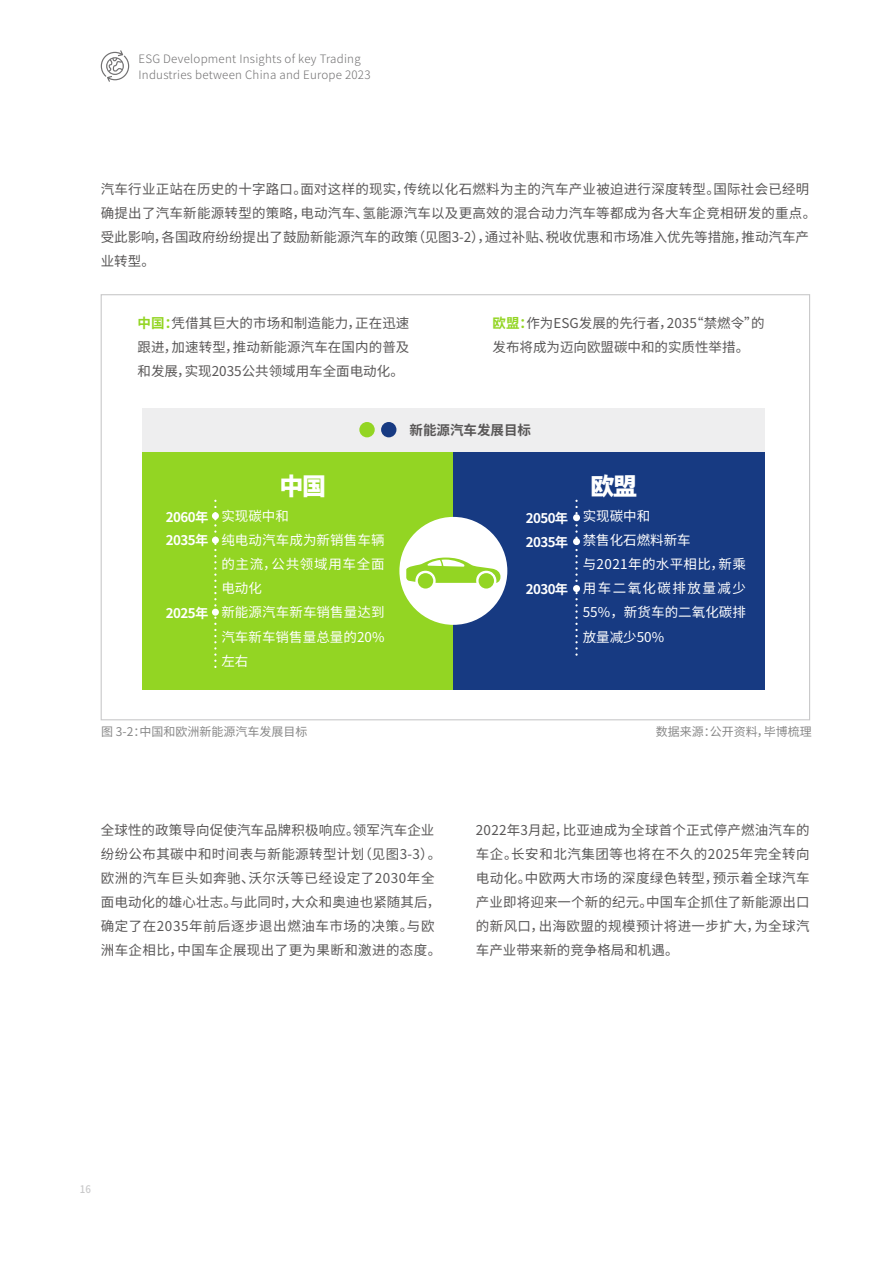
<style>
.page{position:relative;width:893px;height:1263px;background:#fff}
.page>*{position:absolute;margin:0;border:0;box-sizing:border-box;transform-origin:0 0}
.t1{font:800 24px "Source Han Sans CN";color:#fff}
.t2{font:13.5px/24px "Source Han Sans CN";letter-spacing:.02em;color:#595757}
.t3{font:13.5px/24px "Source Han Sans CN";letter-spacing:.01em;color:#fff}
.t4{font:13.5px/24px "Source Han Sans CN";color:#595757}
.t5{font:700 13.5px "Source Han Sans CN";color:#595757}
.t6{font:700 13.35px/23.2px "Source Han Sans CN";letter-spacing:-.045em;color:#fff}
.t7{font:12px "Source Han Sans CN";color:#888}
.t8{font:300 11.55px/16.2px "Source Han Sans CN";letter-spacing:.02em;color:#717071}
.t9{font:500 10.5px "Source Han Sans SC";color:#c9c9ca;scale:.92 1}
.s1{font-weight:700;color:#93d523}
</style>
<div class="page">
<div style="left:101px;top:294px;width:709px;height:426px;background:#fff;border:1px solid #c9c9ca"></div>
<svg style="left:101px;top:50px;width:28px;height:32px"></svg>
<div style="left:142px;top:452px;width:311px;height:238px;background:#93d523"></div>
<div style="left:453px;top:452px;width:311px;height:238px;background:#173a82"></div>
<div style="left:142px;top:408px;width:622px;height:44px;background:#eeeeef"></div>
<div style="left:381px;top:422px;width:15px;height:15px;background:#173a82;border-radius:50%"></div>
<div style="left:359px;top:422px;width:16px;height:15px;background:#93d523;border-radius:50%"></div>
<svg style="left:212px;top:512px;width:7px;height:7px"></svg>
<svg style="left:212px;top:537px;width:7px;height:7px"></svg>
<svg style="left:212px;top:609px;width:7px;height:7px"></svg>
<div style="left:399px;top:517px;width:108px;height:108px;background:#fff;border-radius:50%"></div>
<div style="left:418px;top:573px;width:15px;height:15px;background:#93d523;border-radius:50%"></div>
<div style="left:479px;top:573px;width:15px;height:15px;background:#93d523;border-radius:50%"></div>
<svg style="left:406px;top:557px;width:94px;height:26px"></svg>
<svg style="left:214px;top:501px;width:3px;height:167px"></svg>
<svg style="left:575px;top:501px;width:3px;height:155px"></svg>
<div style="left:573px;top:514px;width:7px;height:7px;background:#fff;border-radius:50%"></div>
<div style="left:573px;top:538px;width:7px;height:7px;background:#fff;border-radius:50%"></div>
<div style="left:573px;top:585px;width:7px;height:7px;background:#fff;border-radius:50%"></div>
<p class="t8" style="left:138px;top:51px;width:234px">ESG Development Insights of key Trading<br>Industries between China and Europe 2023</p>
<p class="t2" style="left:101px;top:177px;width:717px">汽车行业正站在历史的十字路口。面对这样的现实，传统以化石燃料为主的汽车产业被迫进行深度转型。国际社会已经明确提出了汽车新能源转型的策略，电动汽车、氢能源汽车以及更高效的混合动力汽车等都成为各大车企竞相研发的重点。受此影响，各国政府纷纷提出了鼓励新能源汽车的政策（见图3-2），通过补贴、税收优惠和市场准入优先等措施，推动汽车产业转型。</p>
<p class="t2" style="left:138px;top:311px;width:273px;text-align:justify"><span class="s1">中国：</span>凭借其巨大的市场和制造能力，正在迅速跟进，加速转型，推动新能源汽车在国内的普及和发展，实现2035公共领域用车全面电动化。</p>
<p class="t4" style="left:493px;top:311px;width:273px"><span class="s1">欧盟：</span>作为ESG发展的先行者，2035“禁燃令”的发布将成为迈向欧盟碳中和的实质性举措。</p>
<p class="t6" style="left:166px;top:505px;width:44px">2060年<br>2035年</p>
<p class="t6" style="left:166px;top:602px;width:44px">2025年</p>
<h1 class="t1" style="left:279px;top:473px;width:48px">中国</h1>
<p class="t3" style="left:221px;top:505px;width:165px">实现碳中和<br>纯电动汽车成为新销售车辆的主流，公共领域用车全面电动化<br>新能源汽车新车销售量达到汽车新车销售量总量的20%左右</p>
<p class="t5" style="left:409px;top:422px;width:123px">新能源汽车发展目标</p>
<p class="t6" style="left:526px;top:506px;width:44px;line-height:24px">2050年<br>2035年</p>
<p class="t6" style="left:526px;top:578px;width:44px">2030年</p>
<h1 class="t1" style="left:590px;top:473px;width:48px">欧盟</h1>
<p class="t3" style="left:583px;top:505px;width:165px">实现碳中和<br>禁售化石燃料新车<br>与2021年的水平相比，新乘用车二氧化碳排放量减少<br>55%，新货车的二氧化碳排放量减少50%</p>
<p class="t7" style="left:101px;top:725px;width:208px">图 3-2：中国和欧洲新能源汽车发展目标</p>
<p class="t7" style="left:656px;top:725px;width:157px">数据来源：公开资料，毕博梳理</p>
<p class="t2" style="left:101px;top:818px;width:342px">全球性的政策导向促使汽车品牌积极响应。领军汽车企业纷纷公布其碳中和时间表与新能源转型计划（见图3-3）。欧洲的汽车巨头如奔驰、沃尔沃等已经设定了2030年全面电动化的雄心壮志。与此同时，大众和奥迪也紧随其后，确定了在2035年前后逐步退出燃油车市场的决策。与欧洲车企相比，中国车企展现出了更为果断和激进的态度。</p>
<p class="t2" style="left:476px;top:818px;width:335px;text-align:justify">2022年3月起，比亚迪成为全球首个正式停产燃油汽车的车企。长安和北汽集团等也将在不久的2025年完全转向电动化。中欧两大市场的深度绿色转型，预示着全球汽车产业即将迎来一个新的纪元。中国车企抓住了新能源出口的新风口，出海欧盟的规模预计将进一步扩大，为全球汽车产业带来新的竞争格局和机遇。</p>
<p class="t9" style="left:80px;top:1183px;width:14px">16</p>
</div>
